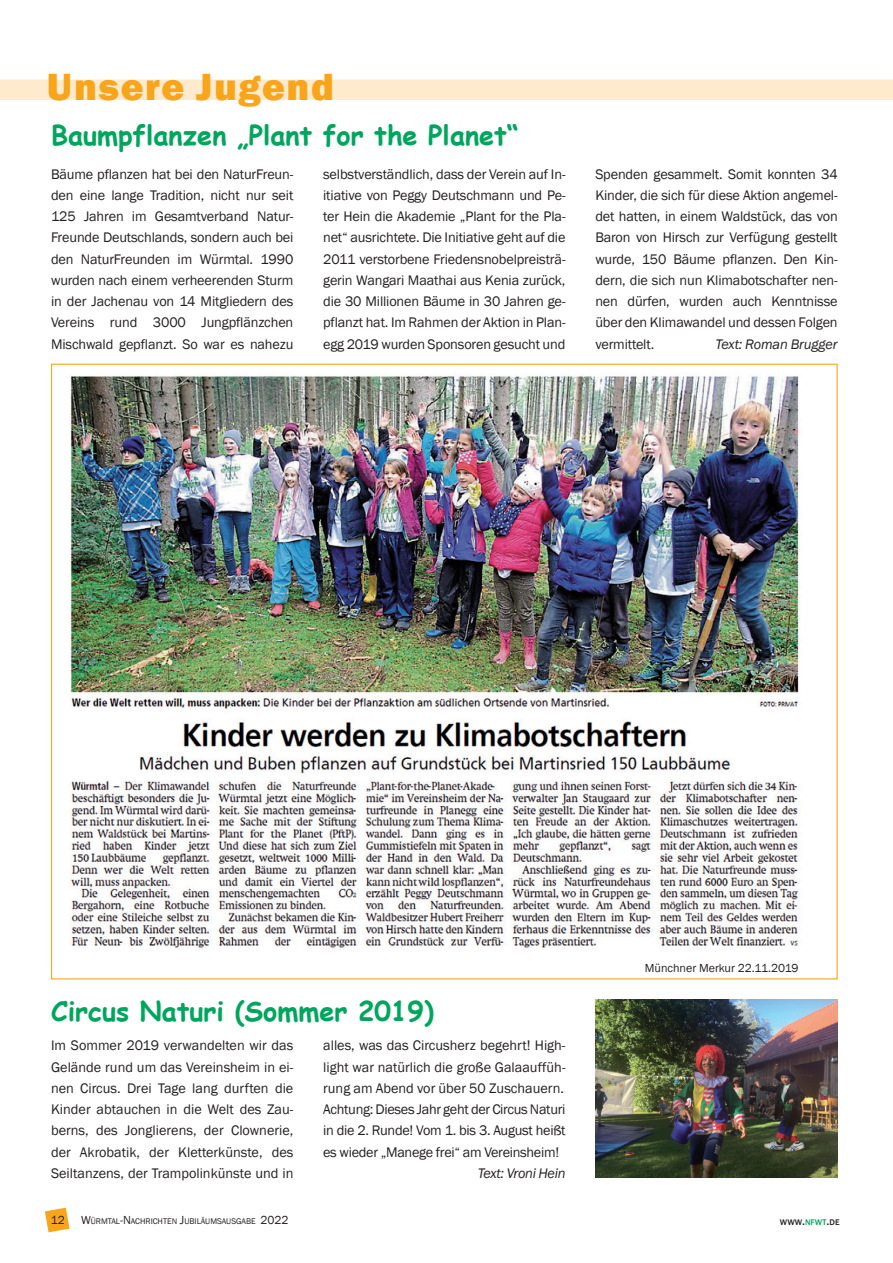
<style>
.page{position:relative;width:893px;height:1263px;background:#fff}
.page>*{position:absolute;margin:0;border:0;box-sizing:border-box;transform-origin:0 0}
.t1{font:800 39px "Franklin Gothic";letter-spacing:.04em;color:#f9a51b}
.t2{font:700 27px "Comic Sans MS";color:#00a65d}
.t3{font:14.25px/21.3px "Franklin Gothic";letter-spacing:-.01em;color:#231f20;text-align:justify}
.t4{font:italic 14.25px "Franklin Gothic";letter-spacing:-.02em;color:#231f20}
.t5{font:12px "Franklin Gothic";color:#231f20}
.t6{font:8.4px "Franklin Gothic";color:#231f20}
.t7{font:500 8.4px "Franklin Gothic";color:#231f20}
.s1{font-size:12px}
.s2{color:#00a65d}
</style>
<div class="page">
<svg style="left:45px;top:1208px;width:24px;height:24px"></svg>
<div style="left:0;top:80px;width:893px;height:20px;background:#feeacc"></div>
<img style="left:70px;top:375px;width:730px;height:574px">
<img style="left:596px;top:999px;width:242px;height:179px">
<h1 class="t1" style="left:47px;top:61px;width:289px">Unsere Jugend</h1>
<h2 class="t2" style="left:51px;top:115px;width:469px">Baumpflanzen „Plant for the Planet“</h2>
<p class="t3" style="left:51px;top:163px;width:244px">Bäume pflanzen hat bei den NaturFreun&shy;den eine lange Tradition, nicht nur seit 125 Jahren im Gesamtverband Natur-Freunde Deutschlands, sondern auch bei den NaturFreunden im Würmtal. 1990 wurden nach einem verheerenden Sturm in der Jachenau von 14 Mitgliedern des Vereins rund 3000 Jungpflänzchen Mischwald gepflanzt. So war es nahezu</p>
<p class="t3" style="left:323px;top:164px;width:244px">selbstverständlich, dass der Verein auf In&shy;itiative von Peggy Deutschmann und Pe&shy;ter Hein die Akademie „Plant for the Pla&shy;net“ ausrichtete. Die Initiative geht auf die 2011 verstorbene Friedensnobelpreisträ&shy;gerin Wangari Maathai aus Kenia zurück, die 30 Millionen Bäume in 30 Jahren ge&shy;pflanzt hat. Im Rahmen der Aktion in Plan&shy;egg 2019 wurden Sponsoren gesucht und</p>
<p class="t3" style="left:595px;top:164px;width:244px">Spenden gesammelt. Somit konnten 34<br>Kinder, die sich für diese Aktion angemel&shy;det hatten, in einem Waldstück, das von Baron von Hirsch zur Verfügung gestellt wurde, 150 Bäume pflanzen. Den Kin&shy;dern, die sich nun Klimabotschafter nen&shy;nen dürfen, wurden auch Kenntnisse über den Klimawandel und dessen Folgen vermittelt.</p>
<p class="t4" style="left:716px;top:335px;width:124px">Text: Roman Brugger</p>
<h2 class="t2" style="left:51px;top:991px;width:384px">Circus Naturi (Sommer 2019)</h2>
<p class="t3" style="left:51px;top:1035px;width:244px">Im Sommer 2019 verwandelten wir das Gelände rund um das Vereinsheim in ei&shy;nen Circus. Drei Tage lang durften die Kinder abtauchen in die Welt des Zau&shy;berns, des Jonglierens, der Clownerie, der Akrobatik, der Kletterkünste, des Seiltanzens, der Trampolinkünste und in</p>
<p class="t3" style="left:323px;top:1035px;width:244px">alles, was das Circusherz begehrt! High&shy;light war natürlich die große Galaauffüh&shy;rung am Abend vor über 50 Zuschauern.<br>Achtung: Dieses Jahr geht der Circus Naturi in die 2. Runde! Vom 1. bis 3. August heißt es wieder „Manege frei“ am Vereinsheim!</p>
<p class="t4" style="left:478px;top:1164px;width:89px">Text: Vroni Hein</p>
<p class="t5" style="left:645px;top:960px;width:155px">Münchner Merkur 22.11.2019</p>
<p class="t5" style="left:51px;top:1212px;width:16px">12</p>
<p class="t6" style="left:81px;top:1216px;width:209px"><span class="s1">W</span>ÜRMTAL<span class="s1">-N</span>ACHRICHTEN <span class="s1">J</span>UBILÄUMSAUSGABE <span class="s1">2022</span></p>
<p class="t7" style="left:780px;top:1216px;width:61px">WWW<span class="s1">.</span><span class="s2">NFWT</span><span class="s1">.</span>DE</p>
</div>
